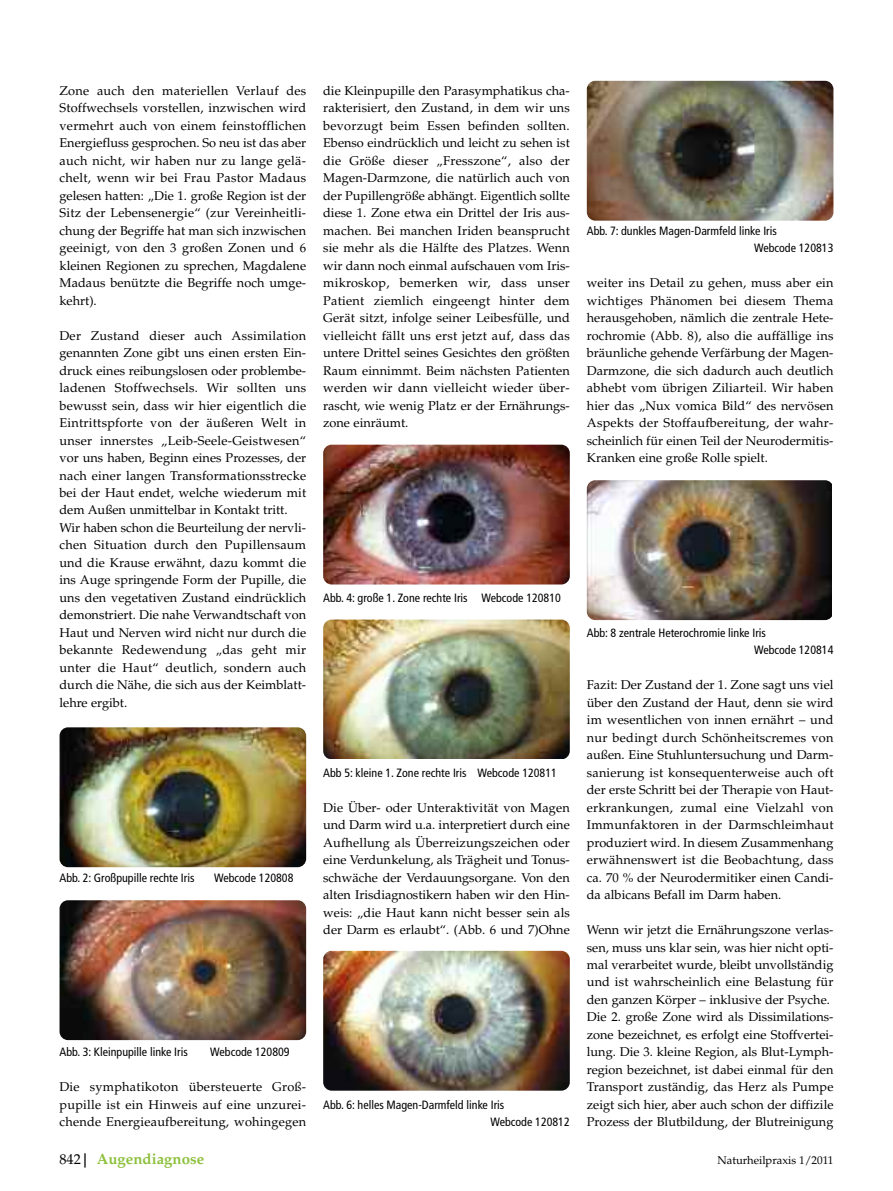
<style>
.page{position:relative;width:893px;height:1191px;background:#fff}
.page>*{position:absolute;margin:0;border:0;box-sizing:border-box;transform-origin:0 0}
.t1{font:700 15px "Palatino LT Std";color:#8cc03b}
.t2{font:12.75px/17.4px "Palatino LT Std";color:#000;text-align:justify}
.t3{font:condensed 12px/17.5px "Frutiger LT Pro";color:#000}
.t4{font:11.25px "Palatino LT Std";color:#000}
.s1{font-weight:400;font-size:14.25px;color:#000}
.s2{font-size:14.25px;color:#000}
</style>
<div class="page">
<img style="left:60px;top:727px;width:246px;height:140px;border-radius:9px">
<img style="left:60px;top:900px;width:246px;height:140px;border-radius:9px">
<img style="left:323px;top:950px;width:247px;height:140px;border-radius:9px">
<img style="left:587px;top:480px;width:245px;height:140px;border-radius:9px">
<img style="left:323px;top:445px;width:247px;height:139px;border-radius:9px">
<img style="left:323px;top:619px;width:247px;height:139px;border-radius:9px">
<img style="left:587px;top:81px;width:246px;height:140px;border-radius:9px">
<p class="t2" style="left:60px;top:83px;width:248px">Zone auch den materiellen Verlauf des Stoffwechsels vorstellen, inzwischen wird vermehrt auch von einem feinstofflichen Energiefluss gesprochen. So neu ist das aber auch nicht, wir haben nur zu lange gelä&shy;chelt, wenn wir bei Frau Pastor Madaus gelesen hatten: „Die 1. große Region ist der Sitz der Lebensenergie“ (zur Vereinheitli&shy;chung der Begriffe hat man sich inzwischen geeinigt, von den 3 großen Zonen und 6 kleinen Regionen zu sprechen, Magdalene Madaus benützte die Begriffe noch umge&shy;kehrt).</p>
<p class="t2" style="left:60px;top:328px;width:248px;text-align:left">Der Zustand dieser auch Assimilation genannten Zone gibt uns einen ersten Ein&shy;druck eines reibungslosen oder problembe&shy;ladenen Stoffwechsels. Wir sollten uns bewusst sein, dass wir hier eigentlich die Eintrittspforte von der äußeren Welt in unser innerstes „Leib-Seele-Geistwesen“ vor uns haben, Beginn eines Prozesses, der nach einer langen Transformationsstrecke bei der Haut endet, welche wiederum mit dem Außen unmittelbar in Kontakt tritt.<br>Wir haben schon die Beurteilung der nervli&shy;chen Situation durch den Pupillensaum und die Krause erwähnt, dazu kommt die ins Auge springende Form der Pupille, die uns den vegetativen Zustand eindrücklich demonstriert. Die nahe Verwandtschaft von Haut und Nerven wird nicht nur durch die bekannte Redewendung „das geht mir unter die Haut“ deutlich, sondern auch durch die Nähe, die sich aus der Keimblatt&shy;lehre ergibt.</p>
<p class="t3" style="left:60px;top:870px;width:137px">Abb. 2: Großpupille rechte Iris</p>
<p class="t3" style="left:214px;top:870px;width:81px">Webcode 120808</p>
<p class="t3" style="left:60px;top:1044px;width:130px">Abb. 3: Kleinpupille linke Iris</p>
<p class="t3" style="left:210px;top:1044px;width:81px">Webcode 120809</p>
<p class="t2" style="left:60px;top:1079px;width:248px">Die symphatikoton übersteuerte Groß&shy;pupille ist ein Hinweis auf eine unzurei&shy;chende Energieaufbereitung, wohingegen</p>
<p class="t2" style="left:323px;top:83px;width:248px">die Kleinpupille den Parasymphatikus cha&shy;rakterisiert, den Zustand, in dem wir uns bevorzugt beim Essen befinden sollten.<br>Ebenso eindrücklich und leicht zu sehen ist die Größe dieser „Fresszone“, also der Magen-Darmzone, die natürlich auch von der Pupillengröße abhängt. Eigentlich sollte diese 1. Zone etwa ein Drittel der Iris aus&shy;machen. Bei manchen Iriden beansprucht sie mehr als die Hälfte des Platzes. Wenn wir dann noch einmal aufschauen vom Iris&shy;mikroskop, bemerken wir, dass unser Patient ziemlich eingeengt hinter dem Gerät sitzt, infolge seiner Leibesfülle, und vielleicht fällt uns erst jetzt auf, dass das untere Drittel seines Gesichtes den größten Raum einnimmt. Beim nächsten Patienten werden wir dann vielleicht wieder über&shy;rascht, wie wenig Platz er der Ernährungs&shy;zone einräumt.</p>
<p class="t3" style="left:754px;top:223px;width:81px;text-indent:-167px">Abb. 7: dunkles Magen-Darmfeld linke Iris<br>Webcode 120813</p>
<p class="t2" style="left:587px;top:276px;width:248px">weiter ins Detail zu gehen, muss aber ein wichtiges Phänomen bei diesem Thema herausgehoben, nämlich die zentrale Hete&shy;rochromie (Abb. 8), also die auffällige ins bräunliche gehende Verfärbung der Magen-Darmzone, die sich dadurch auch deutlich abhebt vom übrigen Ziliarteil. Wir haben hier das „Nux vomica Bild“ des nervösen Aspekts der Stoffaufbereitung, der wahr&shy;scheinlich für einen Teil der Neurodermitis-Kranken eine große Rolle spielt.</p>
<p class="t3" style="left:323px;top:590px;width:239px">Abb. 4: große 1. Zone rechte Iris Webcode 120810</p>
<p class="t3" style="left:323px;top:765px;width:235px">Abb 5: kleine 1. Zone rechte Iris Webcode 120811</p>
<p class="t2" style="left:323px;top:800px;width:248px">Die Über- oder Unteraktivität von Magen und Darm wird u.a. interpretiert durch eine Aufhellung als Überreizungszeichen oder eine Verdunkelung, als Trägheit und Tonus&shy;schwäche der Verdauungsorgane. Von den alten Irisdiagnostikern haben wir den Hin&shy;weis: „die Haut kann nicht besser sein als der Darm es erlaubt“. (Abb. 6 und 7)Ohne</p>
<p class="t3" style="left:490px;top:1097px;width:81px;text-indent:-167px">Abb. 6: helles Magen-Darmfeld linke Iris<br>Webcode 120812</p>
<p class="t3" style="left:754px;top:625px;width:81px;text-indent:-167px">Abb: 8 zentrale Heterochromie linke Iris<br>Webcode 120814</p>
<p class="t2" style="left:587px;top:677px;width:248px">Fazit: Der Zustand der 1. Zone sagt uns viel über den Zustand der Haut, denn sie wird im wesentlichen von innen ernährt – und nur bedingt durch Schönheitscremes von außen. Eine Stuhluntersuchung und Darm&shy;sanierung ist konsequenterweise auch oft der erste Schritt bei der Therapie von Haut&shy;erkrankungen, zumal eine Vielzahl von Immunfaktoren in der Darmschleimhaut produziert wird. In diesem Zusammenhang erwähnenswert ist die Beobachtung, dass ca. 70 % der Neurodermitiker einen Candi&shy;da albicans Befall im Darm haben.</p>
<p class="t2" style="left:587px;top:922px;width:248px;text-align:left">Wenn wir jetzt die Ernährungszone verlas&shy;sen, muss uns klar sein, was hier nicht opti&shy;mal verarbeitet wurde, bleibt unvollständig und ist wahrscheinlich eine Belastung für den ganzen Körper – inklusive der Psyche.<br>Die 2. große Zone wird als Dissimilations&shy;zone bezeichnet, es erfolgt eine Stoffvertei&shy;lung. Die 3. kleine Region, als Blut-Lymph&shy;region bezeichnet, ist dabei einmal für den Transport zuständig, das Herz als Pumpe zeigt sich hier, aber auch schon der diffizile Prozess der Blutbildung, der Blutreinigung</p>
<p class="t1" style="left:60px;top:1152px;width:146px"><span class="s1">842</span><span class="s2">|</span> Augendiagnose</p>
<p class="t4" style="left:717px;top:1155px;width:117px">Naturheilpraxis 1/2011</p>
</div>
